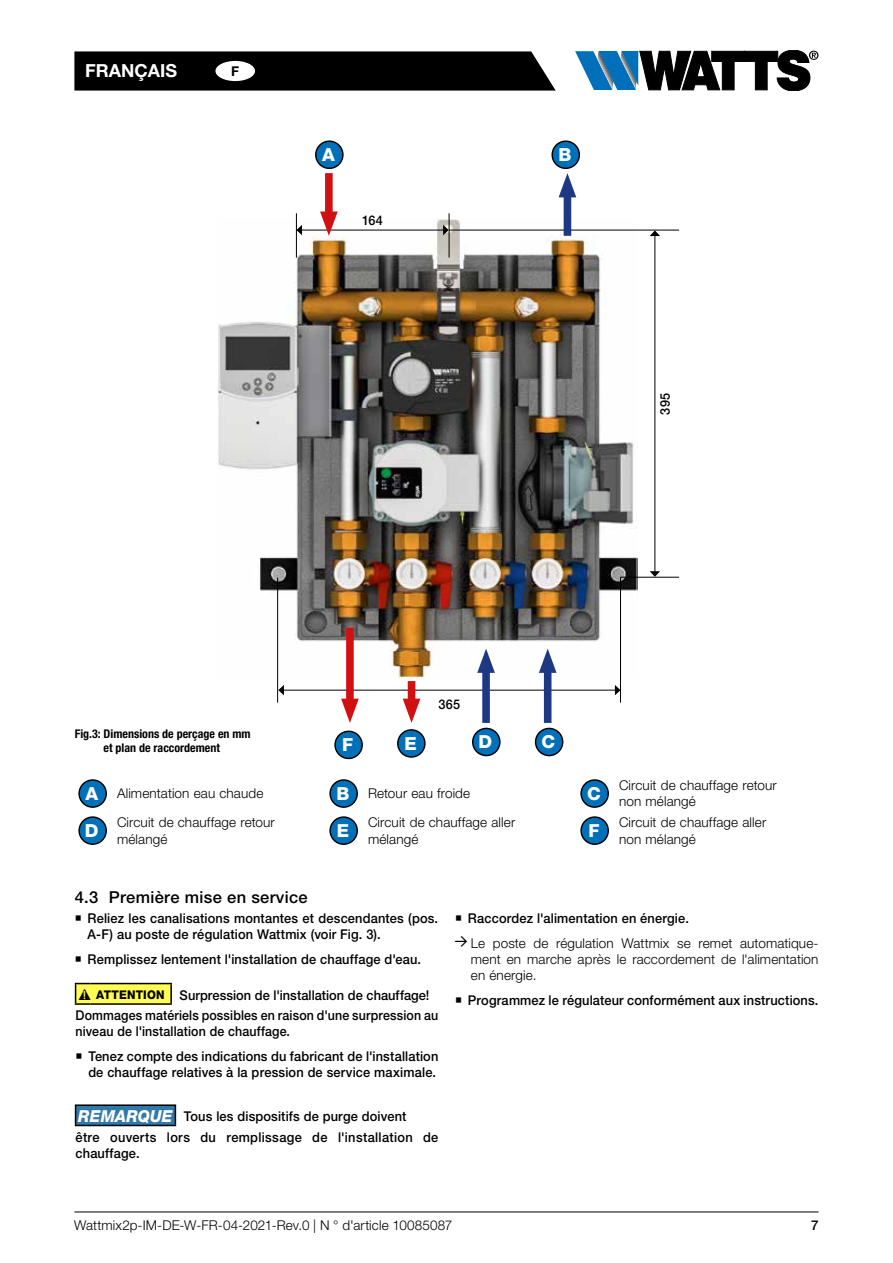
<style>
.page{position:relative;width:893px;height:1263px;background:#fff}
.page>*{position:absolute;margin:0;border:0;box-sizing:border-box;transform-origin:0 0}
.t1{font:800 18px "Helvetica Neue LT Std";color:#fff}
.t2{font:700 18px "Helvetica Neue LT Std";color:#fff}
.t3{font:500 16.5px "Helvetica Neue LT Std";letter-spacing:.02em;color:#000}
.t4{font:500 13.5px/16.2px "Helvetica Neue LT Std";letter-spacing:.01em;color:#000;scale:.95 1}
.t5{font:300 13.5px/16.2px "Helvetica Neue LT Std";letter-spacing:.01em;color:#000}
.t6{font:500 13.5px/24.8px "Helvetica Neue LT Std";letter-spacing:.01em;color:#000;scale:.92 1}
.t7{font:500 13.5px "Helvetica Neue LT Std";letter-spacing:.01em;color:#000}
.t8{font:700 13.5px "Helvetica Neue LT Std";color:#000}
.t9{font:500 13.35px "Helvetica Neue LT Std";letter-spacing:.02em;color:#000;scale:.95 1}
.t10{font:700 condensed 12px/14.4px "Helvetica Neue LT Std";color:#000;text-align:center}
.s1{font-weight:800;font-size:18px;color:#fff}
.s2{font-family:"Calibri";font-weight:700;font-size:12px}
.s3{font-weight:800;font-size:12px}
.s4{font-weight:800;font-style:italic;font-size:16.5px;color:#fff}
</style>
<div class="page">
<svg style="left:74px;top:51px;width:482px;height:40px;background:#0c0c0c"></svg>
<svg style="left:575px;top:50px;width:243px;height:41px"></svg>
<hr style="left:74px;top:1211px;width:745px;height:1px;background:#000">
<div style="left:215px;top:61px;width:40px;height:20px;background:#fff;border-radius:50%"></div>
<img style="left:217px;top:220px;width:420px;height:459px">
<hr style="left:296px;top:213px;width:1px;height:45px;background:#000">
<hr style="left:449px;top:213px;width:1px;height:45px;background:#000">
<hr style="left:301px;top:230px;width:143px;height:1px;background:#000">
<svg style="left:296px;top:225px;width:6px;height:10px"></svg>
<svg style="left:443px;top:225px;width:6px;height:10px"></svg>
<hr style="left:283px;top:690px;width:333px;height:1px;background:#000">
<svg style="left:278px;top:685px;width:6px;height:10px"></svg>
<svg style="left:615px;top:685px;width:5px;height:10px"></svg>
<hr style="left:654px;top:235px;width:1px;height:337px;background:#000">
<svg style="left:650px;top:231px;width:10px;height:5px"></svg>
<svg style="left:650px;top:571px;width:10px;height:6px"></svg>
<hr style="left:449px;top:230px;width:230px;height:1px;background:#000">
<hr style="left:620px;top:577px;width:59px;height:1px;background:#000">
<hr style="left:277px;top:578px;width:1px;height:125px;background:#000">
<hr style="left:620px;top:578px;width:1px;height:125px;background:#000">
<div style="left:325px;top:173px;width:8px;height:48px;background:#d11012"></div>
<svg style="left:320px;top:211px;width:18px;height:25px"></svg>
<div style="left:346px;top:628px;width:8px;height:81px;background:#d11012"></div>
<svg style="left:341px;top:699px;width:18px;height:24px"></svg>
<div style="left:482px;top:663px;width:8px;height:60px;background:#1d3983"></div>
<svg style="left:477px;top:648px;width:18px;height:25px"></svg>
<div style="left:544px;top:663px;width:7px;height:60px;background:#1d3983"></div>
<svg style="left:539px;top:648px;width:17px;height:25px"></svg>
<div style="left:564px;top:187px;width:7px;height:49px;background:#1d3983"></div>
<svg style="left:559px;top:173px;width:17px;height:24px"></svg>
<div style="left:408px;top:681px;width:7px;height:28px;background:#d11012"></div>
<svg style="left:403px;top:699px;width:17px;height:24px"></svg>
<div style="left:316px;top:141px;width:27px;height:27px;background:#0070b9;border-radius:50%"></div>
<div style="left:315px;top:140px;width:29px;height:29px;border:1px solid #000;border-radius:50%"></div>
<div style="left:552px;top:141px;width:27px;height:27px;background:#0070b9;border-radius:50%"></div>
<div style="left:551px;top:140px;width:29px;height:29px;border:1px solid #000;border-radius:50%"></div>
<div style="left:536px;top:728px;width:27px;height:27px;background:#0070b9;border-radius:50%"></div>
<div style="left:535px;top:728px;width:28px;height:28px;border:1px solid #000;border-radius:50%"></div>
<div style="left:473px;top:728px;width:27px;height:27px;background:#0070b9;border-radius:50%"></div>
<div style="left:472px;top:728px;width:29px;height:28px;border:1px solid #000;border-radius:50%"></div>
<div style="left:398px;top:730px;width:27px;height:27px;background:#0070b9;border-radius:50%"></div>
<div style="left:397px;top:729px;width:29px;height:29px;border:1px solid #000;border-radius:50%"></div>
<div style="left:335px;top:731px;width:27px;height:27px;background:#0070b9;border-radius:50%"></div>
<div style="left:334px;top:730px;width:29px;height:29px;border:1px solid #000;border-radius:50%"></div>
<div style="left:79px;top:780px;width:27px;height:27px;background:#0070b9;border-radius:50%"></div>
<div style="left:78px;top:779px;width:29px;height:29px;border:1px solid #000;border-radius:50%"></div>
<div style="left:79px;top:817px;width:27px;height:27px;background:#0070b9;border-radius:50%"></div>
<div style="left:78px;top:816px;width:29px;height:29px;border:1px solid #000;border-radius:50%"></div>
<div style="left:330px;top:780px;width:27px;height:27px;background:#0070b9;border-radius:50%"></div>
<div style="left:329px;top:779px;width:29px;height:29px;border:1px solid #000;border-radius:50%"></div>
<div style="left:330px;top:817px;width:27px;height:27px;background:#0070b9;border-radius:50%"></div>
<div style="left:329px;top:816px;width:29px;height:29px;border:1px solid #000;border-radius:50%"></div>
<div style="left:581px;top:780px;width:27px;height:27px;background:#0070b9;border-radius:50%"></div>
<div style="left:580px;top:779px;width:29px;height:29px;border:1px solid #000;border-radius:50%"></div>
<div style="left:581px;top:817px;width:27px;height:27px;background:#0070b9;border-radius:50%"></div>
<div style="left:580px;top:816px;width:29px;height:29px;border:1px solid #000;border-radius:50%"></div>
<div style="left:76px;top:1105px;width:99px;height:20px;background:#3079a8"></div>
<hr style="left:75px;top:1125px;width:101px;height:1px;background:#000">
<hr style="left:75px;top:1104px;width:101px;height:2px;background:#000">
<svg style="left:75px;top:1106px;width:1px;height:19px"></svg>
<svg style="left:175px;top:1106px;width:1px;height:19px"></svg>
<svg style="left:75px;top:983px;width:97px;height:22px;background:#d8d647"></svg>
<h1 class="t2" style="left:85px;top:60px;width:93px">FRANÇAIS</h1>
<p class="t8" style="left:231px;top:63px;width:10px">F</p>
<h1 class="t1" style="left:322px;top:144px;width:14px">A</h1>
<h1 class="t1" style="left:558px;top:144px;width:14px">B</h1>
<p class="t9" style="left:362px;top:212px;width:23px">164</p>
<p class="t9" style="left:657px;top:415px;width:24px;rotate:-90deg">395</p>
<p class="t10" style="left:75px;top:726px;width:177px">Fig.3: Dimensions de perçage en mm et plan de raccordement</p>
<p class="t5" style="left:85px;top:785px;width:179px"><span class="s1">A</span> Alimentation eau chaude</p>
<h1 class="t1" style="left:85px;top:820px;width:15px">D</h1>
<p class="t5" style="left:117px;top:814px;width:159px">Circuit de chauffage retour mélangé</p>
<p class="t9" style="left:438px;top:696px;width:24px">365</p>
<h1 class="t1" style="left:342px;top:734px;width:12px">F</h1>
<h1 class="t1" style="left:404px;top:733px;width:14px">E</h1>
<h1 class="t1" style="left:479px;top:731px;width:15px">D</h1>
<h1 class="t1" style="left:541px;top:731px;width:15px">C</h1>
<p class="t5" style="left:336px;top:785px;width:135px"><span class="s1">B</span> Retour eau froide</p>
<h1 class="t1" style="left:337px;top:820px;width:14px">E</h1>
<p class="t5" style="left:368px;top:814px;width:149px">Circuit de chauffage aller mélangé</p>
<h1 class="t1" style="left:587px;top:783px;width:15px">C</h1>
<p class="t5" style="left:619px;top:777px;width:159px">Circuit de chauffage retour non mélangé</p>
<h1 class="t1" style="left:588px;top:820px;width:12px">F</h1>
<p class="t5" style="left:619px;top:814px;width:149px">Circuit de chauffage aller non mélangé</p>
<p class="t3" style="left:75px;top:887px;width:234px">4.3 Première mise en service</p>
<p class="t4" style="left:88px;top:910px;width:371px">Reliez les canalisations montantes et descendantes (pos.<br>A-F) au poste de régulation Wattmix (voir Fig. 3).</p>
<p class="t4" style="left:88px;top:951px;width:353px">Remplissez lentement l'installation de chauffage d'eau.</p>
<p class="t4" style="left:76px;top:984px;width:383px;line-height:20.4px;text-align:center"><span class="s2">!</span> <span class="s3">ATTENTION</span> Surpression de l'installation de chauffage!<br>Dommages matériels possibles en raison d'une surpression au</p>
<p class="t6" style="left:88px;top:1019px;width:382px;text-indent:-13px">niveau de l'installation de chauffage.<br>Tenez compte des indications du fabricant de l'installation</p>
<p class="t4" style="left:88px;top:1064px;width:368px">de chauffage relatives à la pression de service maximale.</p>
<p class="t4" style="left:76px;top:1106px;width:383px;line-height:20.2px"><span class="s4">REMARQUE</span> Tous les dispositifs de purge doivent<br>être ouverts lors du remplissage de l'installation de</p>
<p class="t4" style="left:76px;top:1145px;width:69px">chauffage.</p>
<p class="t4" style="left:468px;top:910px;width:234px">Raccordez l'alimentation en énergie.</p>
<p class="t5" style="left:471px;top:935px;width:349px;text-align:justify">Le poste de régulation Wattmix se remet automatique&shy;ment en marche après le raccordement de l'alimentation en énergie.</p>
<p class="t4" style="left:468px;top:992px;width:371px">Programmez le régulateur conformément aux instructions.</p>
<p class="t5" style="left:74px;top:1216px;width:380px">Wattmix2p-IM-DE-W-FR-04-2021-Rev.0 | N ° d'article 10085087</p>
<p class="t7" style="left:811px;top:1217px;width:9px">7</p>
</div>
